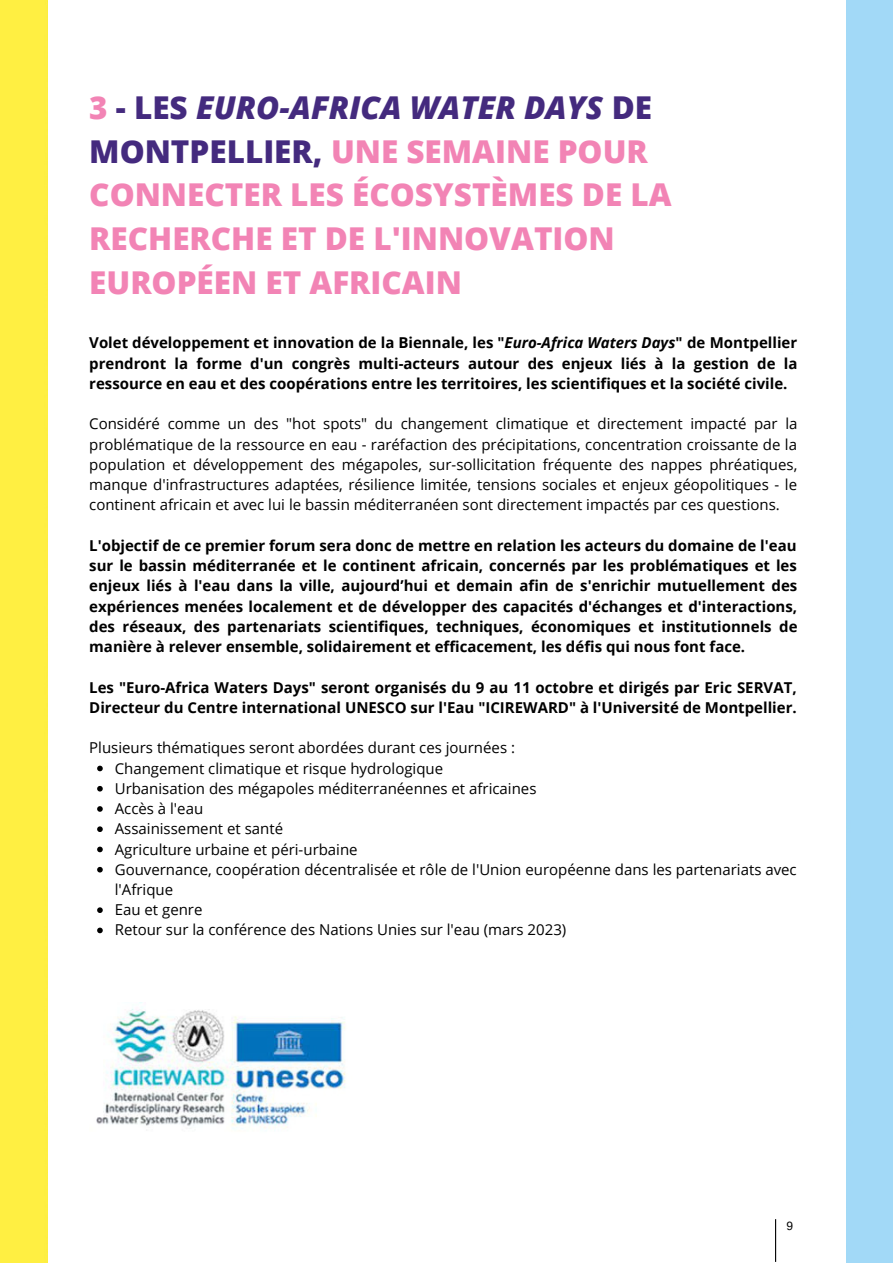
<style>
.page{position:relative;width:893px;height:1264px;background:#fff}
.page>*{position:absolute;margin:0;border:0;box-sizing:border-box;transform-origin:0 0}
.t1{font:800 31.5px/43.8px "Open Sans";color:#f284b5}
.t2{font:700 15px/20.2px "Open Sans";color:#000;text-align:justify}
.t3{font:15px/20.2px "Open Sans";color:#000}
.t4{font:12px "Arimo";color:#000}
.s1{color:#442a7e}
.s2{font-style:italic;color:#442a7e}
.s3{font-style:italic}
</style>
<div class="page">
<hr style="left:775px;top:1219px;width:1px;height:42px;background:#000">
<div style="left:0;top:0;width:47px;height:1262px;background:#ffef42"></div>
<img style="left:96px;top:1002px;width:250px;height:127px">
<svg style="left:97px;top:765px;width:6px;height:6px"></svg>
<svg style="left:97px;top:786px;width:6px;height:5px"></svg>
<svg style="left:97px;top:806px;width:6px;height:5px"></svg>
<svg style="left:97px;top:826px;width:6px;height:6px"></svg>
<svg style="left:97px;top:846px;width:6px;height:6px"></svg>
<svg style="left:97px;top:866px;width:6px;height:6px"></svg>
<svg style="left:97px;top:907px;width:6px;height:6px"></svg>
<svg style="left:97px;top:927px;width:6px;height:6px"></svg>
<p class="t1" style="left:89px;top:85px;width:583px">3 <span class="s1">- LES</span> <span class="s2">EURO-AFRICA WATER DAYS</span> <span class="s1">DE<br>MONTPELLIER,</span> UNE SEMAINE POUR<br>CONNECTER LES ÉCOSYSTÈMES DE LA<br>RECHERCHE ET DE L'INNOVATION</p>
<p class="t1" style="left:89px;top:260px;width:374px">EUROPÉEN ET AFRICAIN</p>
<p class="t2" style="left:89px;top:332px;width:709px">Volet développement et innovation de la Biennale, les "<span class="s3">Euro-Africa Waters Days</span>" de Montpellier prendront la forme d'un congrès multi-acteurs autour des enjeux liés à la gestion de la ressource en eau et des coopérations entre les territoires, les scientifiques et la société civile.</p>
<p class="t3" style="left:89px;top:413px;width:709px;text-align:justify">Considéré comme un des "hot spots" du changement climatique et directement impacté par la problématique de la ressource en eau - raréfaction des précipitations, concentration croissante de la population et développement des mégapoles, sur-sollicitation fréquente des nappes phréatiques, manque d'infrastructures adaptées, résilience limitée, tensions sociales et enjeux géopolitiques - le continent africain et avec lui le bassin méditerranéen sont directement impactés par ces questions.</p>
<p class="t2" style="left:89px;top:535px;width:709px">L'objectif de ce premier forum sera donc de mettre en relation les acteurs du domaine de l'eau sur le bassin méditerranée et le continent africain, concernés par les problématiques et les enjeux liés à l'eau dans la ville, aujourd’hui et demain afin de s'enrichir mutuellement des expériences menées localement et de développer des capacités d'échanges et d'interactions, des réseaux, des partenariats scientifiques, techniques, économiques et institutionnels de manière à relever ensemble, solidairement et efficacement, les défis qui nous font face.</p>
<p class="t2" style="left:89px;top:676px;width:709px">Les "Euro-Africa Waters Days" seront organisés du 9 au 11 octobre et dirigés par Eric SERVAT,<br>Directeur du Centre international UNESCO sur l'Eau "ICIREWARD" à l'Université de Montpellier.</p>
<p class="t3" style="left:89px;top:737px;width:427px">Plusieurs thématiques seront abordées durant ces journées :</p>
<p class="t3" style="left:115px;top:757px;width:330px">Changement climatique et risque hydrologique</p>
<p class="t3" style="left:115px;top:777px;width:423px">Urbanisation des mégapoles méditerranéennes et africaines</p>
<p class="t3" style="left:115px;top:798px;width:90px">Accès à l'eau</p>
<p class="t3" style="left:115px;top:818px;width:170px">Assainissement et santé</p>
<p class="t3" style="left:115px;top:838px;width:244px">Agriculture urbaine et péri-urbaine</p>
<p class="t3" style="left:115px;top:858px;width:683px">Gouvernance, coopération décentralisée et rôle de l'Union européenne dans les partenariats avec l'Afrique</p>
<p class="t3" style="left:115px;top:899px;width:89px">Eau et genre</p>
<p class="t3" style="left:115px;top:919px;width:453px">Retour sur la conférence des Nations Unies sur l'eau (mars 2023)</p>
<p class="t4" style="left:786px;top:1218px;width:8px">9</p>
</div>
